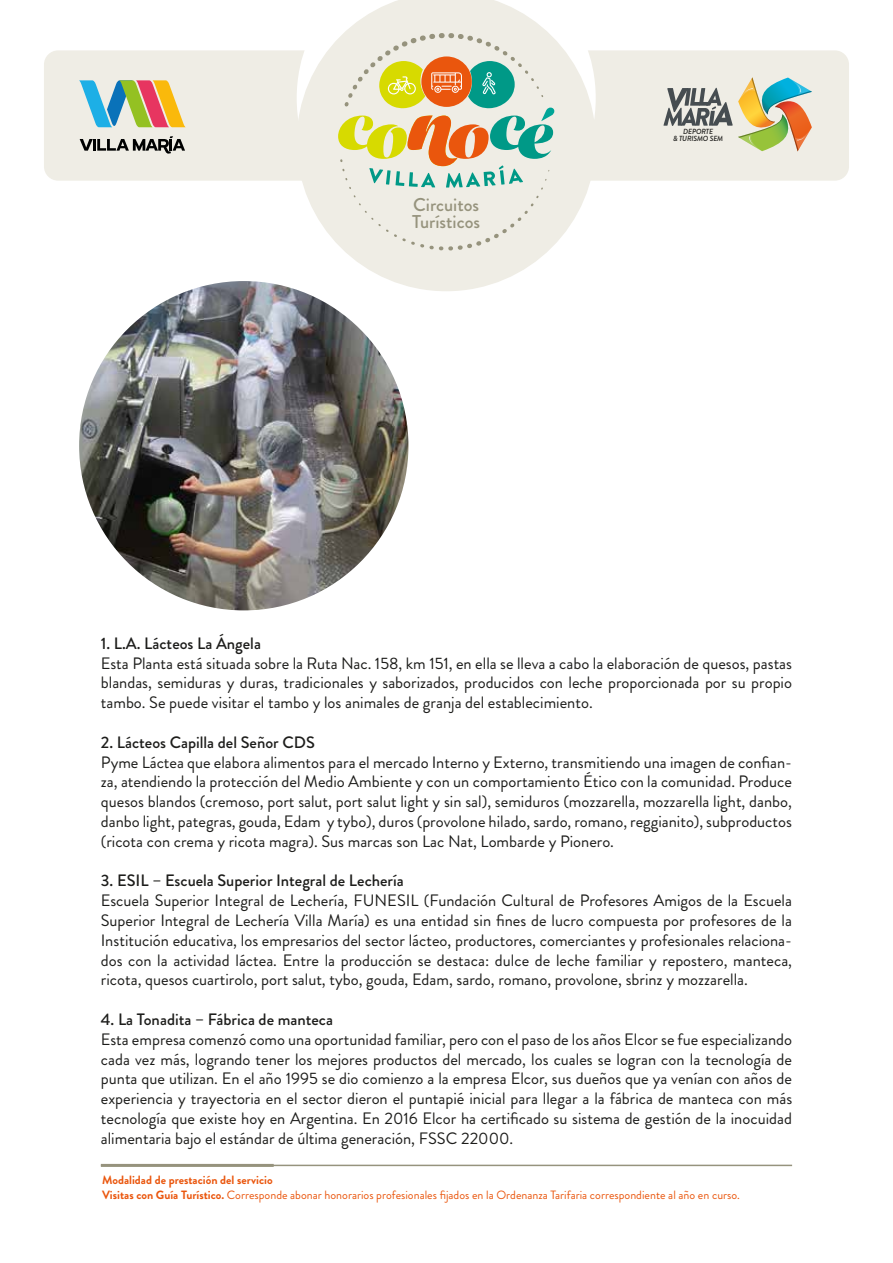
<style>
.page{position:relative;width:893px;height:1263px;background:#fff}
.page>*{position:absolute;margin:0;border:0;box-sizing:border-box;transform-origin:0 0}
.t1{font:500 18.45px/17.2px "Brandon Grotesque";color:#96937d}
.t2{font:16.5px/19.8px "Brandon Grotesque";color:#1d1d1b;text-align:justify}
.t3{font:500 16.5px "Brandon Grotesque";color:#1d1d1b}
.t4{font:12px/14.4px "Brandon Grotesque";color:#ea560d}
.t5{font:italic 500 7.35px/7.2px "Brandon Grotesque";letter-spacing:-.02em;color:#1d1d1b;text-align:center}
.s1{font-weight:700}
</style>
<div class="page">
<img style="left:79px;top:281px;width:329px;height:329px;border-radius:165px">
<div style="left:44px;top:50px;width:805px;height:131px;background:#efede5;border-radius:14px"></div>
<svg style="left:297px;top:0;width:299px;height:291px;fill:#efede5"></svg>
<svg style="left:338px;top:33px;width:216px;height:217px"></svg>
<svg style="left:663px;top:77px;width:149px;height:74px"></svg>
<hr style="left:101px;top:1165px;width:691px;height:1px;background:#96937d">
<hr style="left:101px;top:1164px;width:173px;height:3px;background:#96937d">
<svg style="left:79px;top:80px;width:107px;height:47px"></svg>
<svg style="left:80px;top:136px;width:105px;height:18px"></svg>
<p class="t1" style="left:412px;top:196px;width:70px">Circuitos<br>Turísticos</p>
<p class="t5" style="left:673px;top:128px;width:52px">DEPORTE<br>&amp; TURISMO SEM</p>
<p class="t3" style="left:101px;top:632px;width:162px">1. L.A. Lácteos La Ángela</p>
<p class="t2" style="left:101px;top:653px;width:693px">Esta Planta está situada sobre la Ruta Nac. 158, km 151, en ella se lleva a cabo la elaboración de quesos, pastas blandas, semiduras y duras, tradicionales y saborizados, producidos con leche proporcionada por su propio tambo. Se puede visitar el tambo y los animales de granja del establecimiento.</p>
<p class="t3" style="left:101px;top:731px;width:216px">2. Lácteos Capilla del Señor CDS</p>
<p class="t2" style="left:101px;top:752px;width:693px">Pyme Láctea que elabora alimentos para el mercado Interno y Externo, transmitiendo una imagen de confian&shy;za, atendiendo la protección del Medio Ambiente y con un comportamiento Ético con la comunidad. Produce quesos blandos (cremoso, port salut, port salut light y sin sal), semiduros (mozzarella, mozzarella light, danbo, danbo light, pategras, gouda, Edam y tybo), duros (provolone hilado, sardo, romano, reggianito), subproductos (ricota con crema y ricota magra). Sus marcas son Lac Nat, Lombarde y Pionero.</p>
<p class="t3" style="left:101px;top:869px;width:304px">3. ESIL – Escuela Superior Integral de Lechería</p>
<p class="t2" style="left:101px;top:891px;width:693px">Escuela Superior Integral de Lechería, FUNESIL (Fundación Cultural de Profesores Amigos de la Escuela Superior Integral de Lechería Villa María) es una entidad sin fines de lucro compuesta por profesores de la Institución educativa, los empresarios del sector lácteo, productores, comerciantes y profesionales relaciona&shy;dos con la actividad láctea. Entre la producción se destaca: dulce de leche familiar y repostero, manteca, ricota, quesos cuartirolo, port salut, tybo, gouda, Edam, sardo, romano, provolone, sbrinz y mozzarella.</p>
<p class="t3" style="left:101px;top:1008px;width:234px">4. La Tonadita – Fábrica de manteca</p>
<p class="t2" style="left:101px;top:1029px;width:693px">Esta empresa comenzó como una oportunidad familiar, pero con el paso de los años Elcor se fue especializando cada vez más, logrando tener los mejores productos del mercado, los cuales se logran con la tecnología de punta que utilizan. En el año 1995 se dio comienzo a la empresa Elcor, sus dueños que ya venían con años de experiencia y trayectoria en el sector dieron el puntapié inicial para llegar a la fábrica de manteca con más tecnología que existe hoy en Argentina. En 2016 Elcor ha certificado su sistema de gestión de la inocuidad alimentaria bajo el estándar de última generación, FSSC 22000.</p>
<p class="t4" style="left:102px;top:1173px;width:639px"><span class="s1">Modalidad de prestación del servicio<br>Visitas con Guía Turístico.</span> Corresponde abonar honorarios profesionales fijados en la Ordenanza Tarifaria correspondiente al año en curso.</p>
</div>
